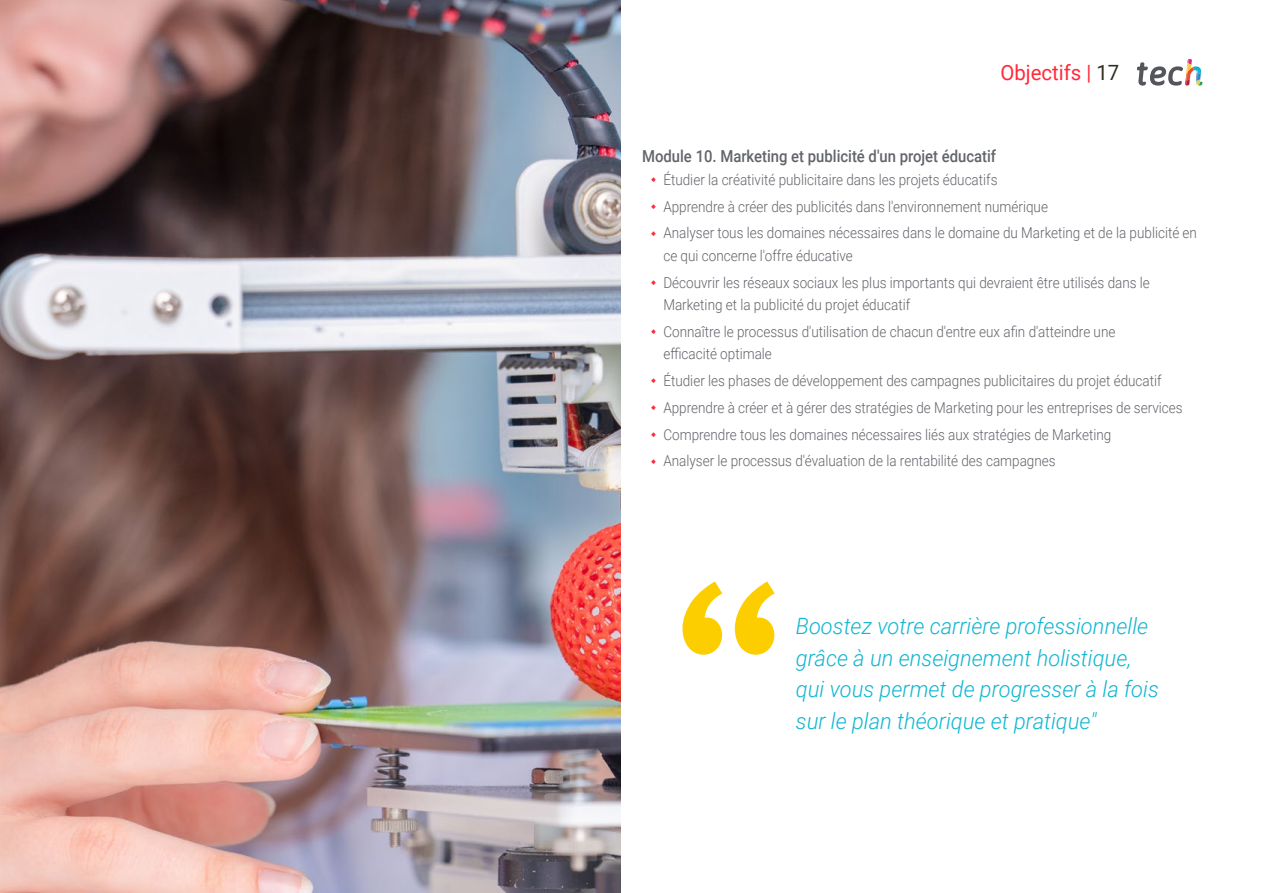
<style>
.page{position:relative;width:1263px;height:893px;background:#fff}
.page>*{position:absolute;margin:0;border:0;box-sizing:border-box;transform-origin:0 0}
.t1{font:italic 300 22.5px/31.5px "Roboto";color:#0fb6cf}
.t2{font:21px "Roboto";color:#ff293a}
.t3{font:500 16.5px "Roboto";color:#61646a;scale:.9 1}
.t4{font:300 15px/26.7px "Roboto";color:#61646a;scale:.9 1}
.s1{color:#312e20}
</style>
<div class="page">
<img style="left:0;top:0;width:621px;height:893px">
<svg style="left:1137px;top:59px;width:65px;height:27px"></svg>
<svg style="left:682px;top:581px;width:93px;height:74px"></svg>
<h2 class="t2" style="left:1000px;top:57px;width:120px">Objectifs | <span class="s1">17</span></h2>
<p class="t3" style="left:642px;top:145px;width:395px">Module 10. Marketing et publicité d'un projet éducatif</p>
<p class="t4" style="left:663px;top:166px;width:594px">Étudier la créativité publicitaire dans les projets éducatifs<br>Apprendre à créer des publicités dans l'environnement numérique<br>Analyser tous les domaines nécessaires dans le domaine du Marketing et de la publicité en</p>
<p class="t4" style="left:663px;top:242px;width:542px">ce qui concerne l'offre éducative<br>Découvrir les réseaux sociaux les plus importants qui devraient être utilisés dans le</p>
<p class="t4" style="left:663px;top:291px;width:504px">Marketing et la publicité du projet éducatif<br>Connaître le processus d'utilisation de chacun d'entre eux afin d'atteindre une</p>
<p class="t4" style="left:663px;top:340px;width:578px">efficacité optimale<br>Étudier les phases de développement des campagnes publicitaires du projet éducatif Apprendre à créer et à gérer des stratégies de Marketing pour les entreprises de services Comprendre tous les domaines nécessaires liés aux stratégies de Marketing<br>Analyser le processus d'évaluation de la rentabilité des campagnes</p>
<h1 class="t1" style="left:796px;top:609px;width:364px">Boostez votre carrière professionnelle grâce à un enseignement holistique, qui vous permet de progresser à la fois sur le plan théorique et pratique"</h1>
</div>
